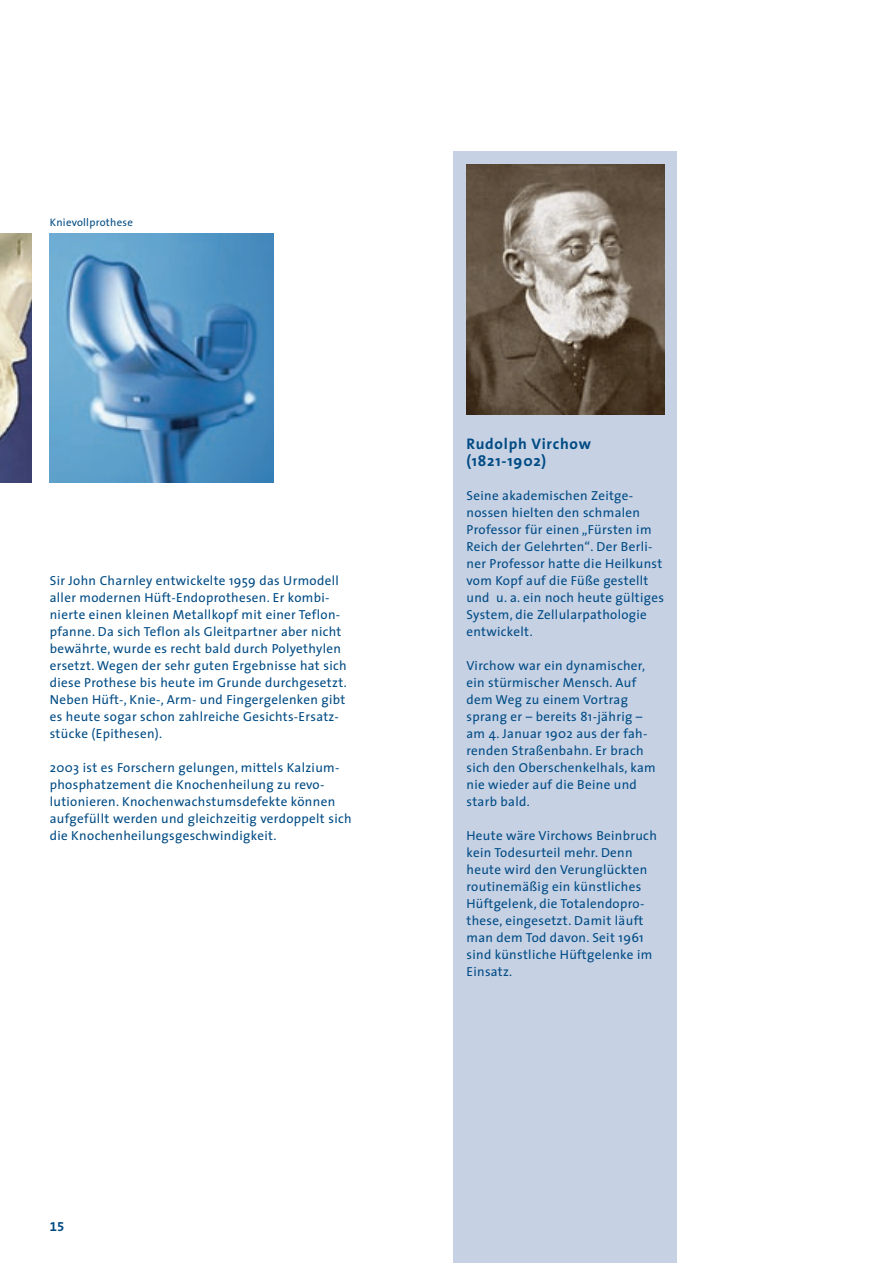
<style>
.page{position:relative;width:893px;height:1263px;background:#fff}
.page>*{position:absolute;margin:0;border:0;box-sizing:border-box;transform-origin:0 0}
.t1{font:700 15.3px/17px "The Sans";letter-spacing:.05em;color:#004b84}
.t2{font:13.2px/17px "The Sans";letter-spacing:.025em;color:#004b84}
.t3{font:13.2px "The Sans Bold Expert";color:#004b84}
.t4{font:10.8px "The Sans";letter-spacing:.025em;color:#004b84}
</style>
<div class="page">
<img style="left:0;top:234px;width:31px;height:249px">
<img style="left:50px;top:234px;width:223px;height:249px">
<div style="left:454px;top:151px;width:223px;height:1112px;background:#c6d1e4"></div>
<img style="left:466px;top:165px;width:198px;height:250px">
<p class="t4" style="left:50px;top:214px;width:85px">Knievollprothese</p>
<p class="t2" style="left:50px;top:571px;width:299px">Sir John Charnley entwickelte 1959 das Urmodell aller modernen Hüft-Endoprothesen. Er kombi&shy;nierte einen kleinen Metallkopf mit einer Teflon&shy;pfanne. Da sich Teflon als Gleitpartner aber nicht bewährte, wurde es recht bald durch Polyethylen ersetzt. Wegen der sehr guten Ergebnisse hat sich diese Prothese bis heute im Grunde durchgesetzt.<br>Neben Hüft-, Knie-, Arm- und Fingergelenken gibt es heute sogar schon zahlreiche Gesichts-Ersatz&shy;stücke (Epithesen).</p>
<p class="t2" style="left:50px;top:758px;width:303px">2003 ist es Forschern gelungen, mittels Kalzium&shy;phosphatzement die Knochenheilung zu revo&shy;lutionieren. Knochenwachstumsdefekte können aufgefüllt werden und gleichzeitig verdoppelt sich die Knochenheilungsgeschwindigkeit.</p>
<p class="t3" style="left:50px;top:1215px;width:16px">15</p>
<p class="t1" style="left:466px;top:435px;width:126px">Rudolph Virchow (1821-1902)</p>
<p class="t2" style="left:466px;top:486px;width:199px">Seine akademischen Zeitge&shy;nossen hielten den schmalen<br>Professor für einen „Fürsten im<br>Reich der Gelehrten“. Der Berli&shy;ner Professor hatte die Heilkunst vom Kopf auf die Füße gestellt und u. a. ein noch heute gültiges<br>System, die Zellularpathologie entwickelt.</p>
<p class="t2" style="left:466px;top:656px;width:191px">Virchow war ein dynamischer, ein stürmischer Mensch. Auf dem Weg zu einem Vortrag sprang er – bereits 81-jährig – am 4. Januar 1902 aus der fah&shy;renden Straßenbahn. Er brach sich den Oberschenkelhals, kam nie wieder auf die Beine und starb bald.</p>
<p class="t2" style="left:466px;top:826px;width:192px">Heute wäre Virchows Beinbruch kein Todesurteil mehr. Denn heute wird den Verunglückten routinemäßig ein künstliches<br>Hüftgelenk, die Totalendopro&shy;these, eingesetzt. Damit läuft man dem Tod davon. Seit 1961 sind künstliche Hüftgelenke im<br>Einsatz.</p>
</div>
